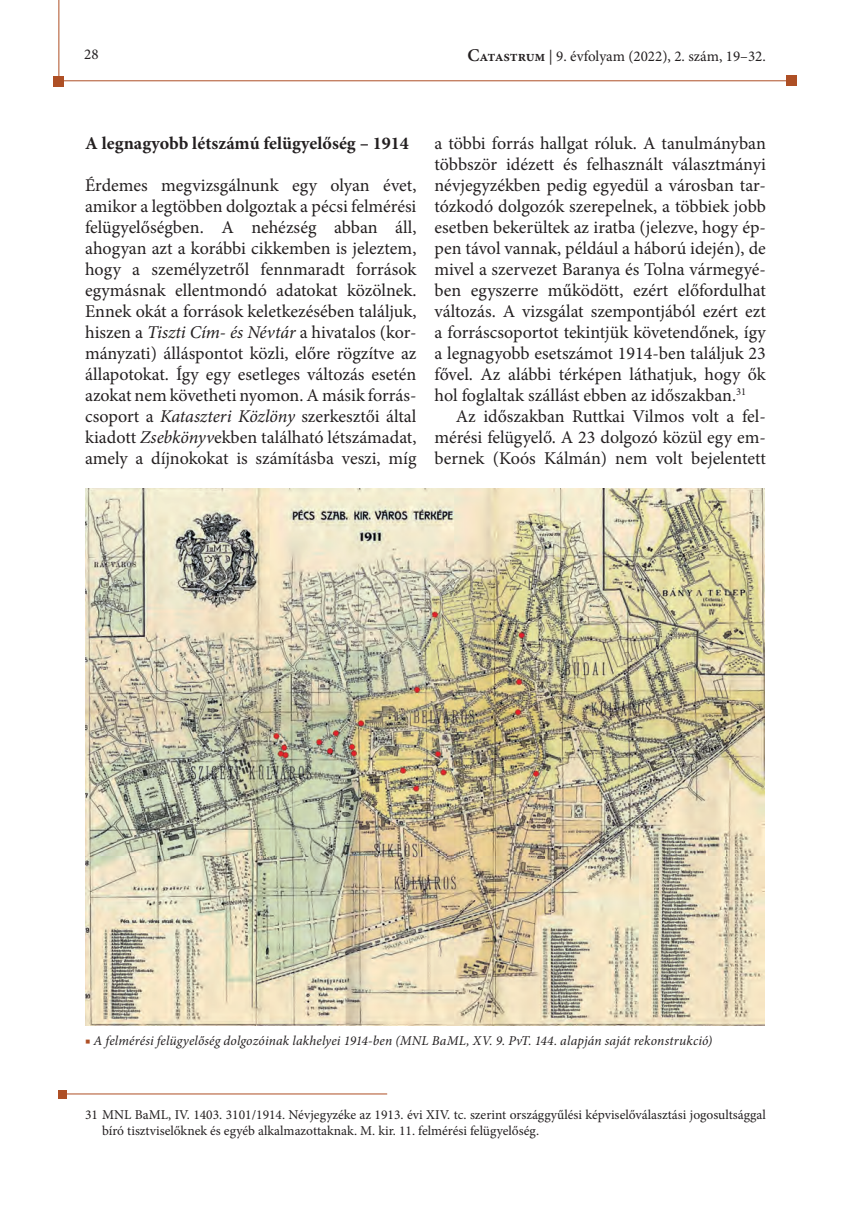
<style>
.page{position:relative;width:851px;height:1212px;background:#fff}
.page>*{position:absolute;margin:0;border:0;box-sizing:border-box;transform-origin:0 0}
.t1{font:18px/21px "Minion Pro";color:#231f20;text-align:justify}
.t2{font:700 18px "Minion Pro";letter-spacing:-.005em;color:#231f20}
.t3{font:15px "Minion Pro";color:#231f20}
.t4{font:13.5px/16.2px "Minion Pro";color:#231f20}
.t5{font:italic 13.5px "Minion Pro";letter-spacing:.01em;color:#231f20}
.s1{font-weight:600;font-size:18px}
.s2{font-weight:600}
.s3{font-style:italic}
.s4{color:#ae4f25}
</style>
<div class="page">
<hr style="left:57px;top:81px;width:734px;height:1px;background:#ae4f25">
<hr style="left:59px;top:0;width:1px;height:81px;background:#ae4f25">
<div style="left:786px;top:76px;width:10px;height:10px;background:#ae4f25"></div>
<div style="left:54px;top:76px;width:10px;height:10px;background:#ae4f25"></div>
<img style="left:85px;top:489px;width:679px;height:537px">
<hr style="left:58px;top:1093px;width:329px;height:1px;background:#ae4f25">
<div style="left:58px;top:1090px;width:9px;height:8px;background:#ae4f25"></div>
<p class="t3" style="left:84px;top:45px;width:16px">28</p>
<p class="t3" style="left:467px;top:46px;width:300px"><span class="s1">C</span><span class="s2">atastrum</span> | 9. évfolyam (2022), 2. szám, 19–32.</p>
<p class="t2" style="left:85px;top:130px;width:325px">A legnagyobb létszámú felügyelőség – 1914</p>
<p class="t1" style="left:85px;top:174px;width:333px">Érdemes megvizsgálnunk egy olyan évet, amikor a legtöbben dolgoztak a pécsi felmérési felügyelőségben. A nehézség abban áll, ahogyan azt a korábbi cikkemben is jeleztem, hogy a személyzetről fennmaradt források egymásnak ellentmondó adatokat közölnek.<br>Ennek okát a források keletkezésében találjuk, hiszen a <span class="s3">Tiszti Cím- és Névtár</span> a hivatalos (kor&shy;mányzati) álláspontot közli, előre rögzítve az állapotokat. Így egy esetleges változás esetén azokat nem követheti nyomon. A másik forrás&shy;csoport a <span class="s3">Kataszteri Közlöny</span> szerkesztői által kiadott <span class="s3">Zsebkönyv</span>ekben található létszámadat, amely a díjnokokat is számításba veszi, míg</p>
<p class="t1" style="left:434px;top:132px;width:333px">a többi forrás hallgat róluk. A tanulmányban többször idézett és felhasznált választmányi névjegyzékben pedig egyedül a városban tar&shy;tózkodó dolgozók szerepelnek, a többiek jobb esetben bekerültek az iratba (jelezve, hogy ép&shy;pen távol vannak, például a háború idején), de mivel a szervezet Baranya és Tolna vármegyé&shy;ben egyszerre működött, ezért előfordulhat változás. A vizsgálat szempontjából ezért ezt a forráscsoportot tekintjük követendőnek, így a legnagyobb esetszámot 1914-ben találjuk 23 fővel. Az alábbi térképen láthatjuk, hogy ők hol foglaltak szállást ebben az időszakban.<sup>31</sup></p>
<p class="t1" style="left:434px;top:405px;width:333px;text-indent:21px">Az időszakban Ruttkai Vilmos volt a fel&shy;mérési felügyelő. A 23 dolgozó közül egy em&shy;bernek (Koós Kálmán) nem volt bejelentett</p>
<p class="t5" style="left:85px;top:1031px;width:628px"><span class="s4">■</span> A felmérési felügyelőség dolgozóinak lakhelyei 1914-ben (MNL BaML, XV. 9. PvT. 144. alapján saját rekonstrukció)</p>
<p class="t4" style="left:102px;top:1106px;width:665px;text-indent:-17px">31 MNL BaML, IV. 1403. 3101/1914. Névjegyzéke az 1913. évi XIV. tc. szerint országgyűlési képviselőválasztási jogosultsággal bíró tisztviselőknek és egyéb alkalmazottaknak. M. kir. 11. felmérési felügyelőség.</p>
</div>
